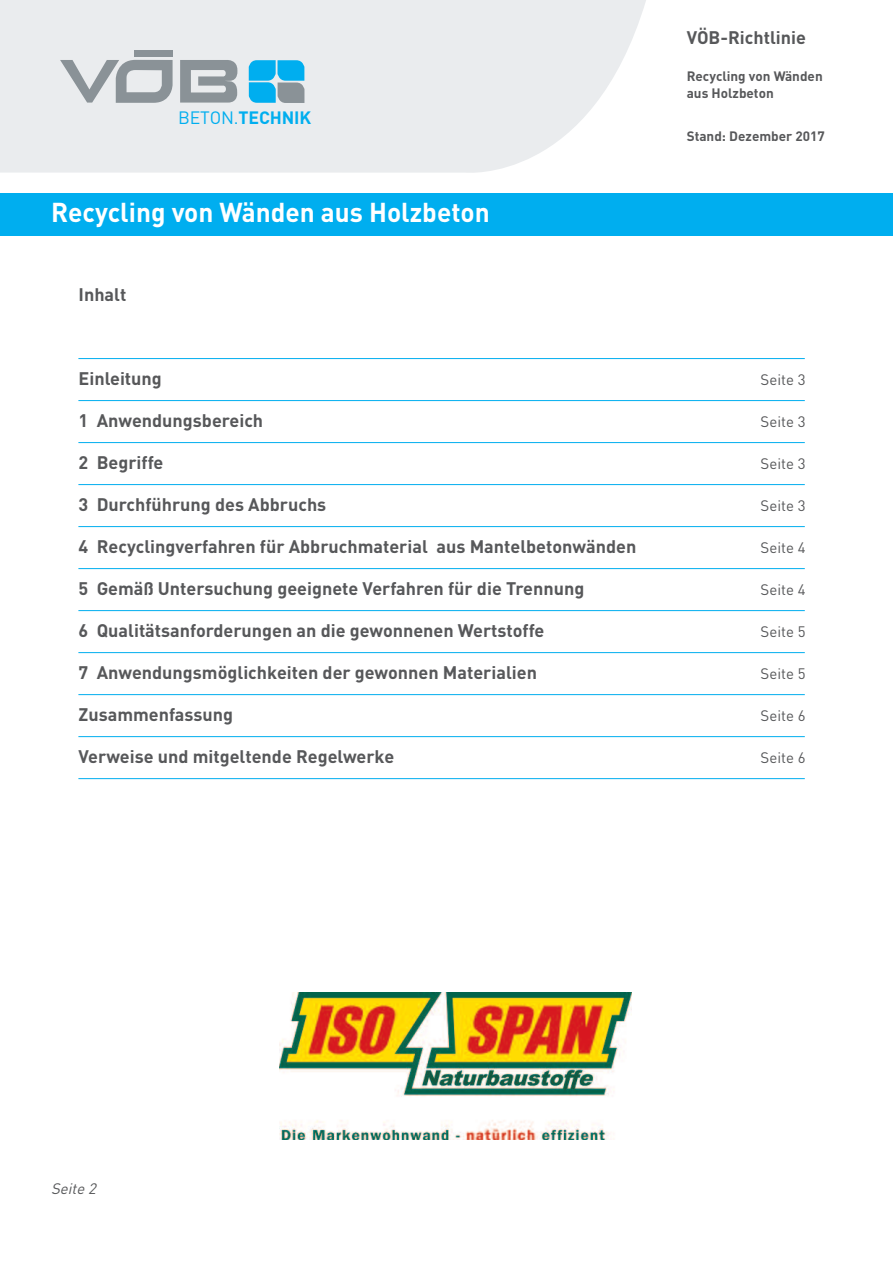
<style>
.page{position:relative;width:893px;height:1263px;background:#fff}
.page>*{position:absolute;margin:0;border:0;box-sizing:border-box;transform-origin:0 0}
.t1{font:700 27px "DINOT";color:#fff}
.t2{font:700 18px "DINOT";color:#57585a}
.t3{font:700 17.7px "DINOT";letter-spacing:-.01em;color:#00aeef}
.t4{font:15px "DINOT";color:#57585a}
.t5{font:italic 15px "DINOT";color:#57585a}
.t6{font:700 13.5px/16.5px "DINOT";color:#57585a}
.s1{font-weight:400}
</style>
<div class="page">
<svg style="left:0;top:0;width:646px;height:173px;fill:#eaecee"></svg>
<div style="left:134px;top:51px;width:38px;height:6px;background:#8a9297"></div>
<svg style="left:180px;top:60px;width:59px;height:43px"></svg>
<svg style="left:60px;top:60px;width:113px;height:43px"></svg>
<svg style="left:249px;top:60px;width:55px;height:43px"></svg>
<div style="left:0;top:193px;width:893px;height:43px;background:#00aeef"></div>
<hr style="left:78px;top:442px;width:727px;height:1px;background:#00aeef">
<hr style="left:78px;top:484px;width:727px;height:1px;background:#00aeef">
<hr style="left:78px;top:526px;width:727px;height:1px;background:#00aeef">
<hr style="left:78px;top:568px;width:727px;height:1px;background:#00aeef">
<hr style="left:78px;top:610px;width:727px;height:1px;background:#00aeef">
<hr style="left:78px;top:652px;width:727px;height:1px;background:#00aeef">
<hr style="left:78px;top:694px;width:727px;height:1px;background:#00aeef">
<hr style="left:78px;top:736px;width:727px;height:1px;background:#00aeef">
<hr style="left:78px;top:778px;width:727px;height:1px;background:#00aeef">
<hr style="left:78px;top:400px;width:727px;height:1px;background:#00aeef">
<hr style="left:78px;top:358px;width:727px;height:1px;background:#00aeef">
<img style="left:280px;top:992px;width:351px;height:148px">
<p class="t3" style="left:178px;top:111px;width:134px"><span class="s1">BETON.</span>TECHNIK</p>
<h1 class="t1" style="left:51px;top:203px;width:440px">Recycling von Wänden aus Holzbeton</h1>
<p class="t2" style="left:79px;top:288px;width:49px">Inhalt</p>
<p class="t2" style="left:687px;top:31px;width:121px">VÖB-Richtlinie</p>
<p class="t6" style="left:687px;top:70px;width:137px">Recycling von Wänden aus Holzbeton</p>
<p class="t6" style="left:687px;top:129px;width:140px">Stand: Dezember 2017</p>
<p class="t2" style="left:79px;top:372px;width:85px">Einleitung</p>
<p class="t4" style="left:761px;top:374px;width:46px">Seite 3</p>
<p class="t2" style="left:79px;top:414px;width:186px">1 Anwendungsbereich</p>
<p class="t4" style="left:761px;top:416px;width:46px">Seite 3</p>
<p class="t2" style="left:79px;top:456px;width:86px">2 Begriffe</p>
<p class="t4" style="left:761px;top:458px;width:46px">Seite 3</p>
<p class="t2" style="left:79px;top:498px;width:249px">3 Durchführung des Abbruchs</p>
<p class="t4" style="left:761px;top:500px;width:46px">Seite 3</p>
<p class="t2" style="left:79px;top:540px;width:559px">4 Recyclingverfahren für Abbruchmaterial aus Mantelbetonwänden</p>
<p class="t4" style="left:761px;top:542px;width:46px">Seite 4</p>
<p class="t2" style="left:79px;top:582px;width:507px">5 Gemäß Untersuchung geeignete Verfahren für die Trennung</p>
<p class="t4" style="left:761px;top:584px;width:46px">Seite 4</p>
<p class="t2" style="left:79px;top:624px;width:467px">6 Qualitätsanforderungen an die gewonnenen Wertstoffe</p>
<p class="t4" style="left:761px;top:626px;width:46px">Seite 5</p>
<p class="t2" style="left:79px;top:666px;width:460px">7 Anwendungsmöglichkeiten der gewonnen Materialien</p>
<p class="t4" style="left:761px;top:668px;width:46px">Seite 5</p>
<p class="t2" style="left:79px;top:708px;width:156px">Zusammenfassung</p>
<p class="t4" style="left:761px;top:710px;width:46px">Seite 6</p>
<p class="t2" style="left:79px;top:750px;width:317px">Verweise und mitgeltende Regelwerke</p>
<p class="t4" style="left:761px;top:752px;width:46px">Seite 6</p>
<p class="t5" style="left:51px;top:1183px;width:49px">Seite 2</p>
</div>
